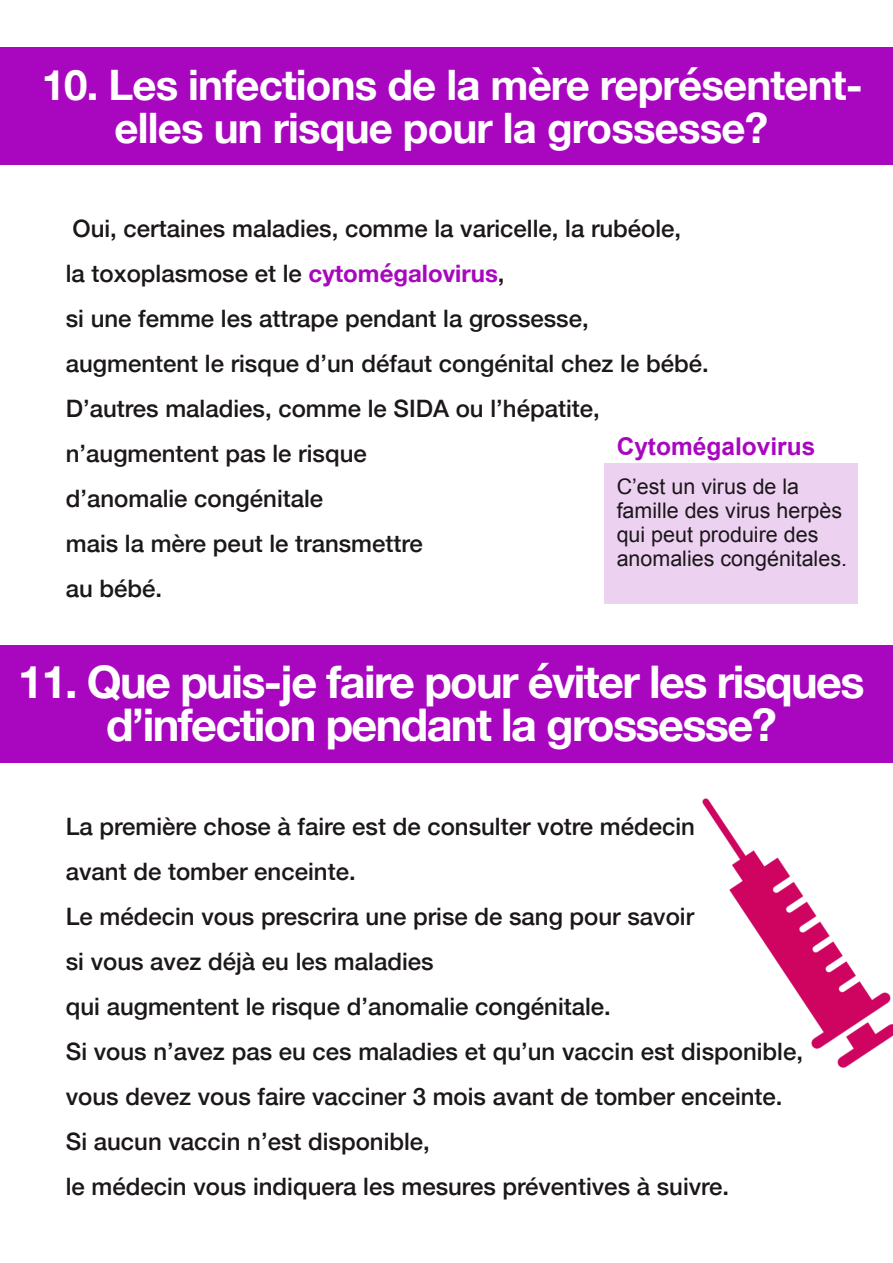
<style>
.page{position:relative;width:893px;height:1263px;background:#fff}
.page>*{position:absolute;margin:0;border:0;box-sizing:border-box;transform-origin:0 0}
.t1{font:700 45px/43px "Helvetica Neue";letter-spacing:-.035em;color:#fff;text-align:center}
.t2{font:700 42px/43px "Helvetica Neue";letter-spacing:-.02em;color:#fff;text-align:center}
.t3{font:700 24.45px "Arial";color:#a807bf}
.t4{font:500 24px/45px "Helvetica Neue";color:#1b171a}
.t5{font:21.45px/24px "Arial";color:#1b171a}
.s1{font-weight:700;color:#a807bf}
</style>
<div class="page">
<div style="left:0;top:48px;width:893px;height:117px;background:#a807bf"></div>
<div style="left:0;top:645px;width:893px;height:117px;background:#a807bf"></div>
<div style="left:604px;top:463px;width:253px;height:141px;background:#edd1f1"></div>
<img style="left:703px;top:799px;width:190px;height:268px">
<h2 class="t2" style="left:42px;top:62px;width:823px">10. Les infections de la mère représentent&shy;elles un risque pour la grossesse?</h2>
<p class="t4" style="left:66px;top:206px;width:644px">Oui, certaines maladies, comme la varicelle, la rubéole,<br>la toxoplasmose et le <span class="s1">cytomégalovirus</span>,<br>si une femme les attrape pendant la grossesse, augmentent le risque d’un défaut congénital chez le bébé.<br>D’autres maladies, comme le SIDA ou l’hépatite, n’augmentent pas le risque<br>d’anomalie congénitale<br>mais la mère peut le transmettre<br>au bébé.</p>
<p class="t3" style="left:617px;top:437px;width:200px">Cytomégalovirus</p>
<p class="t5" style="left:617px;top:477px;width:232px">C’est un virus de la famille des virus herpès qui peut produire des anomalies congénitales.</p>
<h1 class="t1" style="left:18px;top:659px;width:848px">11. Que puis-je faire pour éviter les risques d’infection pendant la grossesse?</h1>
<p class="t4" style="left:66px;top:803px;width:739px">La première chose à faire est de consulter votre médecin<br>avant de tomber enceinte.<br>Le médecin vous prescrira une prise de sang pour savoir<br>si vous avez déjà eu les maladies<br>qui augmentent le risque d’anomalie congénitale.<br>Si vous n’avez pas eu ces maladies et qu’un vaccin est disponible, vous devez vous faire vacciner 3 mois avant de tomber enceinte.<br>Si aucun vaccin n’est disponible,<br>le médecin vous indiquera les mesures préventives à suivre.</p>
</div>
